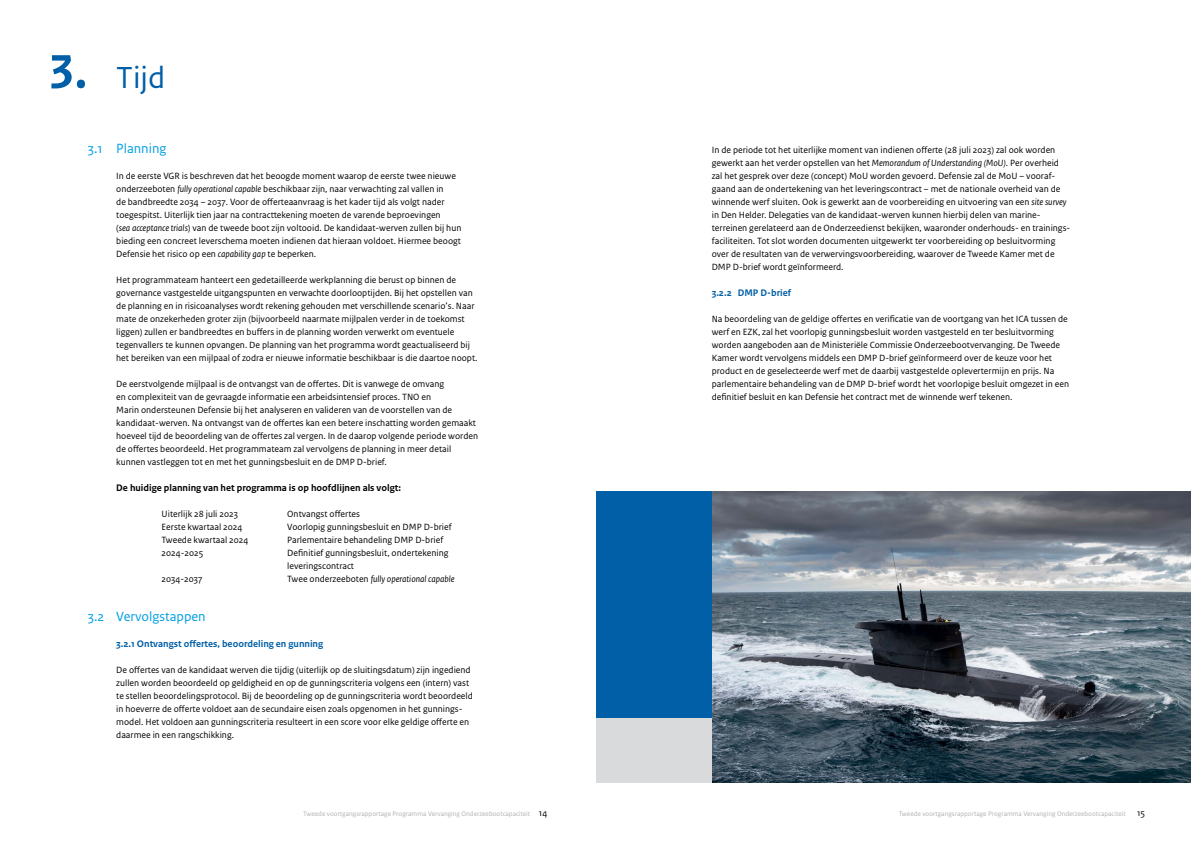
<style>
.page{position:relative;width:1191px;height:842px;background:#fff}
.page>*{position:absolute;margin:0;border:0;box-sizing:border-box;transform-origin:0 0}
.t1{font:32px "Rijksoverheid Sans Text";color:#005fa7}
.t2{font:14px "Rijksoverheid Sans Text";color:#009fe3}
.t3{font:700 10px "Rijksoverheid Sans Text";color:#005fa7}
.t4{font:700 10px "Rijksoverheid Sans Text";color:#000}
.t5{font:9.5px/13px "Rijksoverheid Sans Text";color:#000}
.t6{font:italic 9.5px "Rijksoverheid Sans Text";color:#000}
.t7{font:7px "Rijksoverheid Sans Text";color:#b3b2b2}
.s1{font-weight:700;font-size:50px}
.s2{font-style:italic}
.s3{font-style:normal}
.s4{font-size:9.5px;color:#000}
</style>
<div class="page">
<img style="left:711px;top:491px;width:480px;height:291px">
<div style="left:596px;top:491px;width:115px;height:240px;background:#005fa7"></div>
<div style="left:596px;top:718px;width:115px;height:64px;background:#d8dadb"></div>
<h1 class="t1" style="left:48px;top:59px;width:119px"><span class="s1">3.</span> Tijd</h1>
<h2 class="t2" style="left:88px;top:140px;width:80px">3.1 Planning</h2>
<p class="t5" style="left:116px;top:170px;width:347px">In de eerste VGR is beschreven dat het beoogde moment waarop de eerste twee nieuwe onderzeeboten <span class="s2">fully operational capable</span> beschikbaar zijn, naar verwachting zal vallen in<br>de bandbreedte 2034 – 2037. Voor de offerteaanvraag is het kader tijd als volgt nader toegespitst. Uiterlijk tien jaar na contracttekening moeten de varende beproevingen<br>(<span class="s2">sea acceptance trials</span>) van de tweede boot zijn voltooid. De kandidaat-werven zullen bij hun bieding een concreet leverschema moeten indienen dat hieraan voldoet. Hiermee beoogt Defensie het risico op een <span class="s2">capability gap</span> te beperken.</p>
<p class="t5" style="left:116px;top:274px;width:363px">Het programmateam hanteert een gedetailleerde werkplanning die berust op binnen de governance vastgestelde uitgangspunten en verwachte doorlooptijden. Bij het opstellen van de planning en in risicoanalyses wordt rekening gehouden met verschillende scenario’s. Naar mate de onzekerheden groter zijn (bijvoorbeeld naarmate mijlpalen verder in de toekomst liggen) zullen er bandbreedtes en buffers in de planning worden verwerkt om eventuele tegenvallers te kunnen opvangen. De planning van het programma wordt geactualiseerd bij het bereiken van een mijlpaal of zodra er nieuwe informatie beschikbaar is die daartoe noopt.</p>
<p class="t5" style="left:116px;top:378px;width:363px">De eerstvolgende mijlpaal is de ontvangst van de offertes. Dit is vanwege de omvang<br>en complexiteit van de gevraagde informatie een arbeidsintensief proces. TNO en<br>Marin ondersteunen Defensie bij het analyseren en valideren van de voorstellen van de kandidaat-werven. Na ontvangst van de offertes kan een betere inschatting worden gemaakt hoeveel tijd de beoordeling van de offertes zal vergen. In de daarop volgende periode worden de offertes beoordeeld. Het programmateam zal vervolgens de planning in meer detail kunnen vastleggen tot en met het gunningsbesluit en de DMP D-brief.</p>
<p class="t4" style="left:116px;top:482px;width:286px">De huidige planning van het programma is op hoofdlijnen als volgt:</p>
<p class="t5" style="left:162px;top:508px;width:78px">Uiterlijk 28 juli 2023</p>
<p class="t5" style="left:287px;top:508px;width:74px">Ontvangst offertes</p>
<p class="t5" style="left:162px;top:521px;width:82px">Eerste kwartaal 2024</p>
<p class="t5" style="left:287px;top:521px;width:166px">Voorlopig gunningsbesluit en DMP D-brief</p>
<p class="t5" style="left:162px;top:534px;width:88px">Tweede kwartaal 2024</p>
<p class="t5" style="left:287px;top:534px;width:157px">Parlementaire behandeling DMP D-brief</p>
<p class="t5" style="left:162px;top:547px;width:43px">2024-2025</p>
<p class="t5" style="left:287px;top:547px;width:163px">Definitief gunningsbesluit, ondertekening leveringscontract</p>
<p class="t5" style="left:162px;top:573px;width:42px">2034-2037</p>
<p class="t6" style="left:287px;top:574px;width:169px"><span class="s3">Twee onderzeeboten</span> fully operational capable</p>
<h2 class="t2" style="left:88px;top:608px;width:119px">3.2 Vervolgstappen</h2>
<p class="t3" style="left:116px;top:638px;width:208px">3.2.1 Ontvangst offertes, beoordeling en gunning</p>
<p class="t5" style="left:116px;top:664px;width:358px">De offertes van de kandidaat werven die tijdig (uiterlijk op de sluitingsdatum) zijn ingediend zullen worden beoordeeld op geldigheid en op de gunningscriteria volgens een (intern) vast te stellen beoordelingsprotocol. Bij de beoordeling op de gunningscriteria wordt beoordeeld in hoeverre de offerte voldoet aan de secundaire eisen zoals opgenomen in het gunnings&shy;model. Het voldoen aan gunningscriteria resulteert in een score voor elke geldige offerte en daarmee in een rangschikking.</p>
<p class="t5" style="left:711px;top:144px;width:360px">In de periode tot het uiterlijke moment van indienen offerte (28 juli 2023) zal ook worden gewerkt aan het verder opstellen van het <span class="s2">Memorandum of Understanding (MoU)</span>. Per overheid zal het gesprek over deze (concept) MoU worden gevoerd. Defensie zal de MoU – vooraf&shy;gaand aan de ondertekening van het leveringscontract – met de nationale overheid van de winnende werf sluiten. Ook is gewerkt aan de voorbereiding en uitvoering van een <span class="s2">site survey </span>in Den Helder. Delegaties van de kandidaat-werven kunnen hierbij delen van marine&shy;terreinen gerelateerd aan de Onderzeedienst bekijken, waaronder onderhouds- en trainings&shy;faciliteiten. Tot slot worden documenten uitgewerkt ter voorbereiding op besluitvorming over de resultaten van de verwervingsvoorbereiding, waarover de Tweede Kamer met de DMP D-brief wordt geïnformeerd.</p>
<p class="t3" style="left:711px;top:287px;width:81px">3.2.2 DMP D-brief</p>
<p class="t5" style="left:711px;top:313px;width:359px">Na beoordeling van de geldige offertes en verificatie van de voortgang van het ICA tussen de werf en EZK, zal het voorlopig gunningsbesluit worden vastgesteld en ter besluitvorming worden aangeboden aan de Ministeriële Commissie Onderzeebootvervanging. De Tweede Kamer wordt vervolgens middels een DMP D-brief geïnformeerd over de keuze voor het product en de geselecteerde werf met de daarbij vastgestelde oplevertermijn en prijs. Na parlementaire behandeling van de DMP D-brief wordt het voorlopige besluit omgezet in een definitief besluit en kan Defensie het contract met de winnende werf tekenen.</p>
<p class="t7" style="left:303px;top:810px;width:245px">Tweede voortgangsrapportage Programma Vervanging Onderzeebootcapaciteit <span class="s4">14</span></p>
<p class="t7" style="left:898px;top:810px;width:248px">Tweede voortgangsrapportage Programma Vervanging Onderzeebootcapaciteit <span class="s4">15</span></p>
</div>
